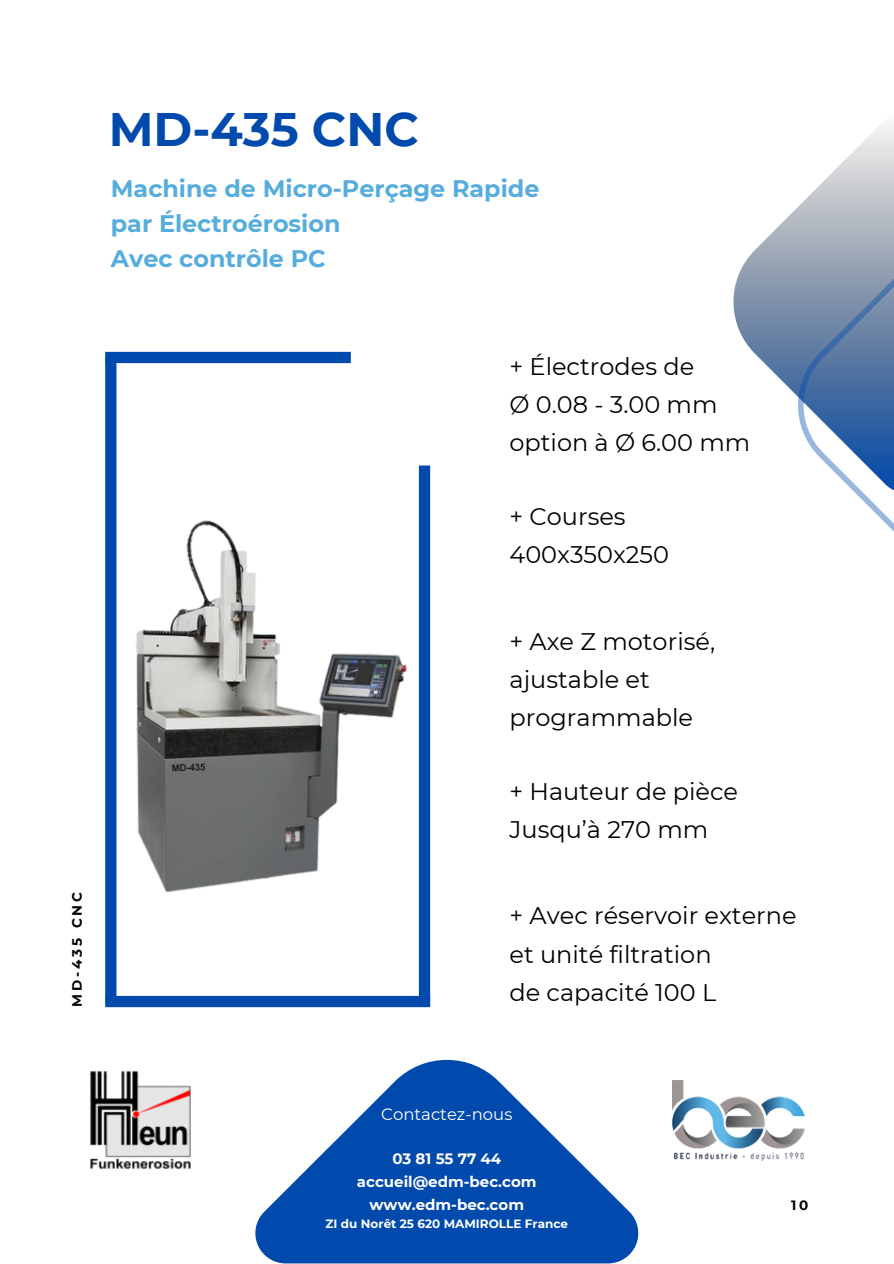
<style>
.page{position:relative;width:894px;height:1264px;background:#fff}
.page>*{position:absolute;margin:0;border:0;box-sizing:border-box;transform-origin:0 0}
.t1{font:700 46.95px "Montserrat";color:#004aad}
.t2{font:24px/38.2px "Montserrat";color:#000}
.t3{font:700 23.85px/34.8px "Montserrat";color:#56addd}
.t4{font:16.5px "Montserrat";color:#fff}
.t5{font:700 15px "Montserrat";color:#fff}
.t6{font:700 13.5px "Montserrat";letter-spacing:.215em;color:#000}
.t7{font:700 12px "Montserrat";color:#fff}
</style>
<div class="page">
<div style="left:105px;top:352px;width:246px;height:11px;background:#004aad"></div>
<div style="left:105px;top:995px;width:325px;height:12px;background:#004aad"></div>
<div style="left:105px;top:357px;width:11px;height:644px;background:#004aad"></div>
<div style="left:419px;top:465px;width:11px;height:536px;background:#004aad"></div>
<svg style="left:733px;top:124px;width:160px;height:272px"></svg>
<svg style="left:797px;top:240px;width:96px;height:291px"></svg>
<img style="left:672px;top:1080px;width:132px;height:80px">
<img style="left:90px;top:1070px;width:101px;height:100px">
<img style="left:135px;top:520px;width:272px;height:373px">
<svg style="left:255px;top:1059px;width:384px;height:204px;fill:#004aad"></svg>
<p class="t1" style="left:109px;top:100px;width:311px">MD-435 CNC</p>
<h3 class="t3" style="left:111px;top:171px;width:430px">Machine de Micro-Perçage Rapide par Électroérosion<br>Avec contrôle PC</h3>
<h1 class="t6" style="left:69px;top:1007px;width:117px;rotate:-90deg">MD-435 CNC</h1>
<h2 class="t2" style="left:509px;top:347px;width:242px">+ Électrodes de<br>Ø 0.08 - 3.00 mm option à Ø 6.00 mm</h2>
<p class="t2" style="left:509px;top:497px;width:118px">+ Courses</p>
<p class="t2" style="left:509px;top:535px;width:161px">400x350x250</p>
<p class="t2" style="left:509px;top:622px;width:207px">+ Axe Z motorisé, ajustable et</p>
<p class="t2" style="left:509px;top:698px;width:185px">programmable</p>
<p class="t2" style="left:509px;top:772px;width:230px">+ Hauteur de pièce</p>
<h3 class="t2" style="left:509px;top:810px;width:200px">Jusqu’à 270 mm</h3>
<h3 class="t2" style="left:509px;top:896px;width:288px">+ Avec réservoir externe et unité filtration</h3>
<p class="t2" style="left:509px;top:973px;width:208px">de capacité 100 L</p>
<p class="t4" style="left:381px;top:1103px;width:133px">Contactez-nous</p>
<h3 class="t5" style="left:392px;top:1149px;width:110px">03 81 55 77 44</h3>
<p class="t5" style="left:357px;top:1172px;width:181px">accueil@edm-bec.com</p>
<p class="t5" style="left:369px;top:1195px;width:156px">www.edm-bec.com</p>
<p class="t7" style="left:325px;top:1216px;width:244px">ZI du Norêt 25 620 MAMIROLLE France</p>
<h5 class="t6" style="left:790px;top:1197px;width:19px">10</h5>
</div>
